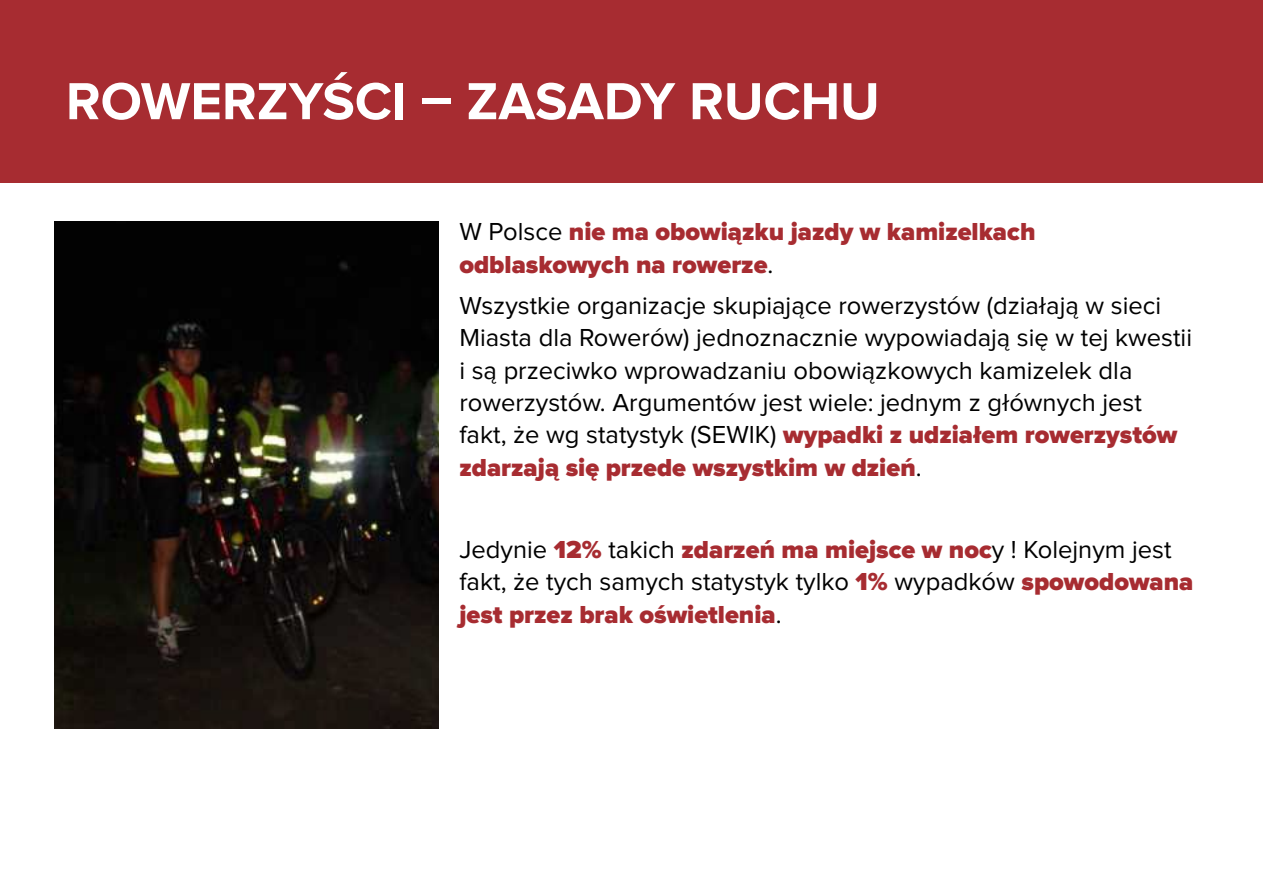
<style>
.page{position:relative;width:1263px;height:893px;background:#fff}
.page>*{position:absolute;margin:0;border:0;box-sizing:border-box;transform-origin:0 0}
.t1{font:700 54px "Proxima Nova";color:#fff}
.t2{font:25.5px/32.4px "Proxima Nova";color:#000}
.t3{font:900 25.5px/32.4px "Proxima Nova";color:#a72c31}
.s1{font-weight:400;color:#000}
.s2{font-weight:900;color:#a72c31}
</style>
<div class="page">
<div style="left:0;top:0;width:1263px;height:183px;background:#a72c31"></div>
<img style="left:54px;top:221px;width:384px;height:507px">
<h1 class="t1" style="left:66px;top:70px;width:187px">RowerZYŚCI</h1>
<h1 class="t1" style="left:421px;top:70px;width:453px">– Zasady ru chu</h1>
<p class="t3" style="left:459px;top:216px;width:578px"><span class="s1">W Polsce</span> nie ma obowiązku jazdy w kamizelkach odblaskowych na rowerze<span class="s1">.</span></p>
<p class="t2" style="left:459px;top:290px;width:734px">Wszystkie organizacje skupiające rowerzystów (działają w sieci Miasta dla Rowerów) jednoznacznie wypowiadają się w tej kwestii i są przeciwko wprowadzaniu obowiązkowych kamizelek dla rowerzystów. Argumentów jest wiele: jednym z głównych jest fakt, że wg statystyk (SEWIK) <span class="s2">wypadki z udziałem rowerzystów zdarzają się przede wszystkim w dzień</span>.</p>
<p class="t2" style="left:459px;top:534px;width:736px">Jedynie <span class="s2">12%</span> takich <span class="s2">zdarzeń ma miejsce w noc</span>y ! Kolejnym jest fakt, że tych samych statystyk tylko <span class="s2">1%</span> wypadków <span class="s2">spowodowana jest przez brak oświetlenia</span>.</p>
</div>
